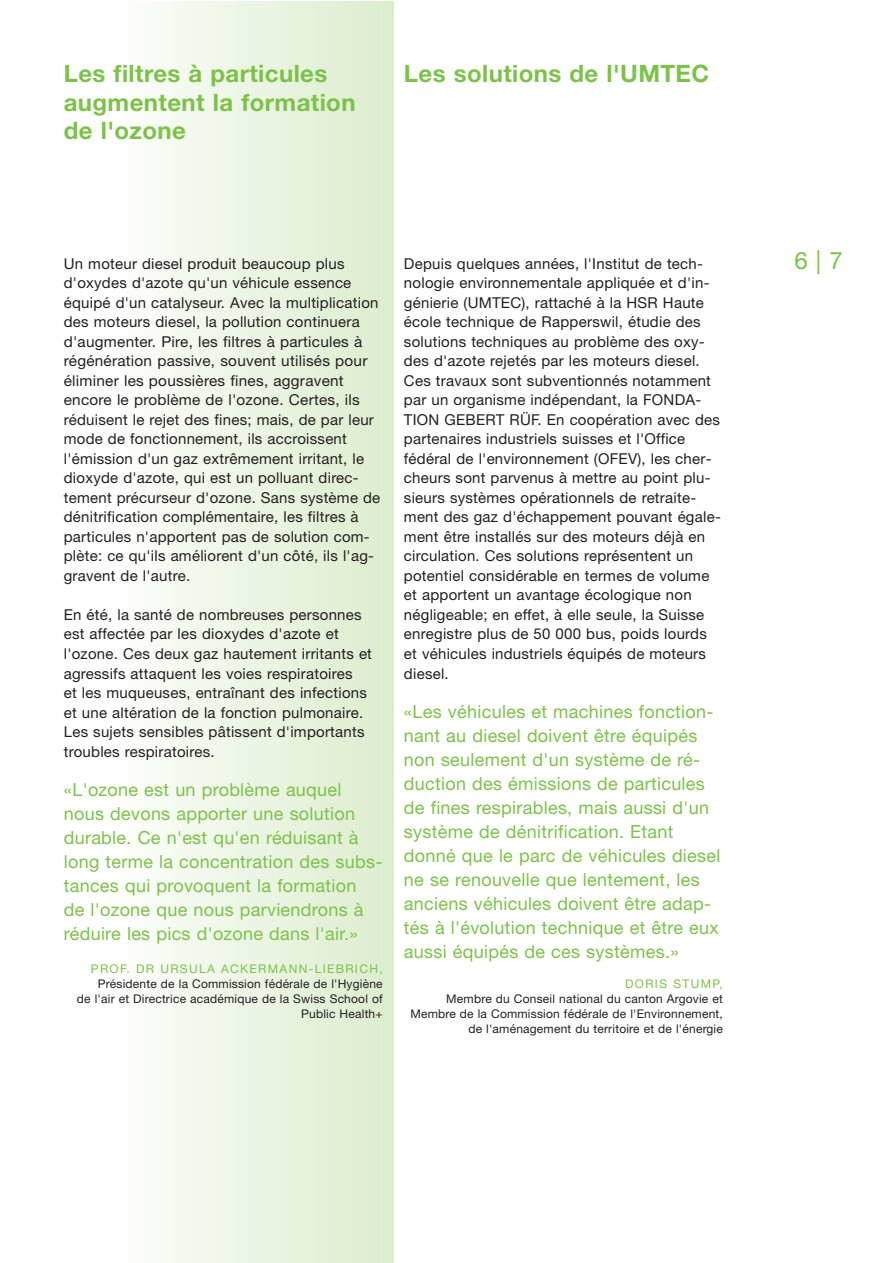
<style>
.page{position:relative;width:893px;height:1263px;background:#fff}
.page>*{position:absolute;margin:0;border:0;box-sizing:border-box;transform-origin:0 0}
.t1{font:700 24px/28.5px "Helvetica Neue LT Std";letter-spacing:.015em;color:#7cc248}
.t2{font:24px "Helvetica Neue LT Std";color:#7cc248}
.t3{font:18px/24px "Helvetica Neue LT Std";letter-spacing:.015em;color:#7cc248}
.t4{font:15px/19.5px "Helvetica Neue LT Std";letter-spacing:.015em;color:#231f20}
.t5{font:12px/15px "Helvetica Neue LT Std";letter-spacing:.015em;color:#231f20;text-align:right}
.t6{font:12px "Helvetica Neue LT Std";letter-spacing:.11em;color:#7cc248}
</style>
<div class="page">
<div style="left:383px;top:1px;width:10px;height:1262px;background:#dcedcd"></div>
<div style="left:374px;top:1px;width:10px;height:1262px;background:#ddedcf"></div>
<div style="left:365px;top:1px;width:10px;height:1262px;background:#deeed0"></div>
<div style="left:356px;top:1px;width:10px;height:1262px;background:#dfeed2"></div>
<div style="left:347px;top:1px;width:10px;height:1262px;background:#e1efd3"></div>
<div style="left:338px;top:1px;width:10px;height:1262px;background:#e2efd5"></div>
<div style="left:329px;top:1px;width:10px;height:1262px;background:#e3f0d6"></div>
<div style="left:320px;top:1px;width:10px;height:1262px;background:#e3f0d8"></div>
<div style="left:311px;top:1px;width:10px;height:1262px;background:#e4f1d9"></div>
<div style="left:302px;top:1px;width:10px;height:1262px;background:#e5f1db"></div>
<div style="left:293px;top:1px;width:10px;height:1262px;background:#e7f2dd"></div>
<div style="left:284px;top:1px;width:10px;height:1262px;background:#e8f3de"></div>
<div style="left:275px;top:1px;width:10px;height:1262px;background:#e9f3e0"></div>
<div style="left:266px;top:1px;width:10px;height:1262px;background:#eaf4e1"></div>
<div style="left:257px;top:1px;width:10px;height:1262px;background:#ebf4e3"></div>
<div style="left:248px;top:1px;width:10px;height:1262px;background:#ebf5e4"></div>
<div style="left:239px;top:1px;width:10px;height:1262px;background:#edf6e6"></div>
<div style="left:230px;top:1px;width:10px;height:1262px;background:#eef6e7"></div>
<div style="left:221px;top:1px;width:10px;height:1262px;background:#eff7e9"></div>
<div style="left:212px;top:1px;width:10px;height:1262px;background:#f0f7ea"></div>
<div style="left:203px;top:1px;width:10px;height:1262px;background:#f1f8ec"></div>
<div style="left:194px;top:1px;width:10px;height:1262px;background:#f2f8ee"></div>
<div style="left:185px;top:1px;width:10px;height:1262px;background:#f4f9ef"></div>
<div style="left:176px;top:1px;width:10px;height:1262px;background:#f5faf1"></div>
<div style="left:167px;top:1px;width:10px;height:1262px;background:#f6faf2"></div>
<div style="left:158px;top:1px;width:10px;height:1262px;background:#f7fbf4"></div>
<div style="left:149px;top:1px;width:10px;height:1262px;background:#f8fbf6"></div>
<div style="left:140px;top:1px;width:10px;height:1262px;background:#f9fcf7"></div>
<div style="left:131px;top:1px;width:10px;height:1262px;background:#fcfdf9"></div>
<h1 class="t1" style="left:64px;top:61px;width:293px">Les filtres à particules augmentent la formation de l'ozone</h1>
<h1 class="t1" style="left:404px;top:61px;width:307px">Les solutions de l'UMTEC</h1>
<p class="t4" style="left:64px;top:255px;width:318px">Un moteur diesel produit beaucoup plus d'oxydes d'azote qu'un véhicule essence équipé d'un catalyseur. Avec la multiplication des moteurs diesel, la pollution continuera d'augmenter. Pire, les filtres à particules à régénération passive, souvent utilisés pour éliminer les poussières fines, aggravent encore le problème de l'ozone. Certes, ils réduisent le rejet des fines; mais, de par leur mode de fonctionnement, ils accroissent l'émission d'un gaz extrêmement irritant, le dioxyde d'azote, qui est un polluant direc&shy;tement précurseur d'ozone. Sans système de dénitrification complémentaire, les filtres à particules n'apportent pas de solution com&shy;plète: ce qu'ils améliorent d'un côté, ils l'ag&shy;gravent de l'autre.</p>
<p class="t4" style="left:64px;top:606px;width:310px">En été, la santé de nombreuses personnes est affectée par les dioxydes d'azote et l'ozone. Ces deux gaz hautement irritants et agressifs attaquent les voies respiratoires<br>et les muqueuses, entraînant des infections et une altération de la fonction pulmonaire.<br>Les sujets sensibles pâtissent d'importants troubles respiratoires.</p>
<p class="t3" style="left:64px;top:779px;width:320px">«L'ozone est un problème auquel nous devons apporter une solution durable. Ce n'est qu'en réduisant à long terme la concentration des subs&shy;tances qui provoquent la formation<br>de l'ozone que nous parviendrons à réduire les pics d'ozone dans l'air.»</p>
<p class="t6" style="left:91px;top:964px;width:293px">PROF. DR URSULA ACKERMANN-LIEBRICH,</p>
<p class="t5" style="left:77px;top:977px;width:307px">Présidente de la Commission fédérale de l'Hygiène<br>de l'air et Directrice académique de la Swiss School of<br>Public Health+</p>
<p class="t4" style="left:404px;top:255px;width:301px">Depuis quelques années, l'Institut de tech-</p>
<h1 class="t2" style="left:794px;top:252px;width:50px">6 | 7</h1>
<p class="t4" style="left:404px;top:275px;width:318px">nologie environnementale appliquée et d'in&shy;génierie (UMTEC), rattaché à la HSR Haute école technique de Rapperswil, étudie des solutions techniques au problème des oxy&shy;des d'azote rejetés par les moteurs diesel.<br>Ces travaux sont subventionnés notamment par un organisme indépendant, la FONDA-TION GEBERT RÜF. En coopération avec des partenaires industriels suisses et l'Office fédéral de l'environnement (OFEV), les cher&shy;cheurs sont parvenus à mettre au point plu&shy;sieurs systèmes opérationnels de retraite&shy;ment des gaz d'échappement pouvant égale&shy;ment être installés sur des moteurs déjà en circulation. Ces solutions représentent un potentiel considérable en termes de volume et apportent un avantage écologique non négligeable; en effet, à elle seule, la Suisse enregistre plus de 50 000 bus, poids lourds et véhicules industriels équipés de moteurs diesel.</p>
<p class="t3" style="left:404px;top:701px;width:318px">«Les véhicules et machines fonction&shy;nant au diesel doivent être équipés non seulement d'un système de ré&shy;duction des émissions de particules de fines respirables, mais aussi d'un système de dénitrification. Etant donné que le parc de véhicules diesel ne se renouvelle que lentement, les anciens véhicules doivent être adap&shy;tés à l'évolution technique et être eux aussi équipés de ces systèmes.»</p>
<p class="t6" style="left:625px;top:979px;width:99px">DORIS STUMP,</p>
<p class="t5" style="left:410px;top:992px;width:314px">Membre du Conseil national du canton Argovie et<br>Membre de la Commission fédérale de l'Environnement, de l'aménagement du territoire et de l'énergie</p>
</div>
